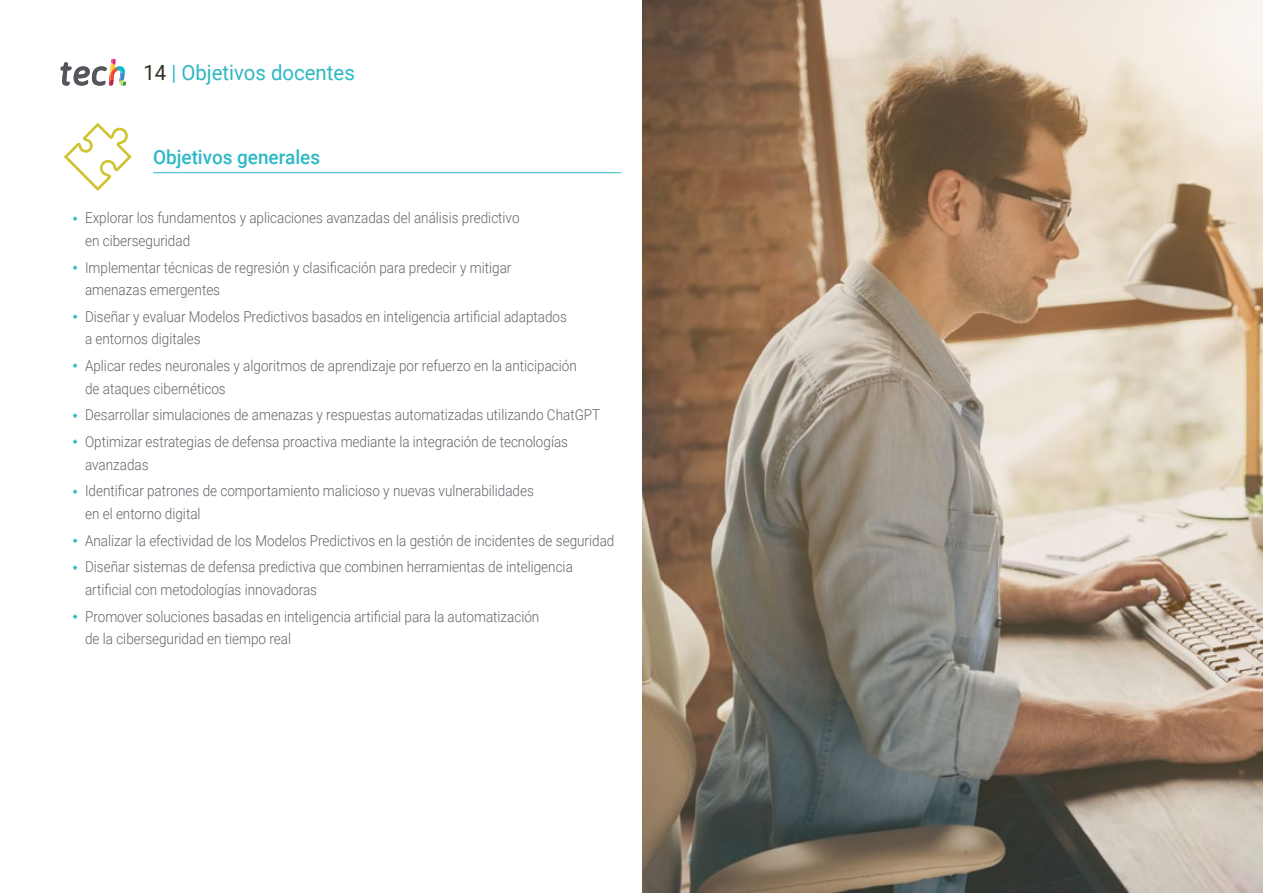
<style>
.page{position:relative;width:1263px;height:893px;background:#fff}
.page>*{position:absolute;margin:0;border:0;box-sizing:border-box;transform-origin:0 0}
.t1{font:21px "Roboto";color:#2db8c5}
.t2{font:500 19.5px "Roboto";color:#2db8c5}
.t3{font:300 15px/26.7px "Roboto";color:#61646a;scale:.9 1}
.s1{color:#312e20}
</style>
<div class="page">
<hr style="left:153px;top:172px;width:468px;height:1px;background:#2db8c5">
<svg style="left:64px;top:123px;width:68px;height:68px"></svg>
<img style="left:642px;top:0;width:621px;height:893px">
<svg style="left:61px;top:59px;width:65px;height:27px"></svg>
<h1 class="t1" style="left:144px;top:57px;width:213px"><span class="s1">14</span> | Objetivos docentes</h1>
<h2 class="t2" style="left:153px;top:144px;width:169px">Objetivos generales</h2>
<p class="t3" style="left:85px;top:206px;width:484px;line-height:22.5px">Explorar los fundamentos y aplicaciones avanzadas del análisis predictivo en ciberseguridad</p>
<p class="t3" style="left:85px;top:255px;width:475px;line-height:22.5px">Implementar técnicas de regresión y clasificación para predecir y mitigar amenazas emergentes</p>
<p class="t3" style="left:85px;top:305px;width:537px;line-height:22.5px">Diseñar y evaluar Modelos Predictivos basados en inteligencia artificial adaptados a entornos digitales</p>
<p class="t3" style="left:85px;top:354px;width:548px;line-height:22.5px">Aplicar redes neuronales y algoritmos de aprendizaje por refuerzo en la anticipación de ataques cibernéticos</p>
<p class="t3" style="left:85px;top:401px;width:574px">Desarrollar simulaciones de amenazas y respuestas automatizadas utilizando ChatGPT<br>Optimizar estrategias de defensa proactiva mediante la integración de tecnologías</p>
<p class="t3" style="left:85px;top:450px;width:500px">avanzadas<br>Identificar patrones de comportamiento malicioso y nuevas vulnerabilidades</p>
<p class="t3" style="left:85px;top:500px;width:590px">en el entorno digital<br>Analizar la efectividad de los Modelos Predictivos en la gestión de incidentes de seguridad<br>Diseñar sistemas de defensa predictiva que combinen herramientas de inteligencia</p>
<p class="t3" style="left:85px;top:576px;width:506px">artificial con metodologías innovadoras<br>Promover soluciones basadas en inteligencia artificial para la automatización</p>
<p class="t3" style="left:85px;top:625px;width:230px">de la ciberseguridad en tiempo real</p>
</div>
